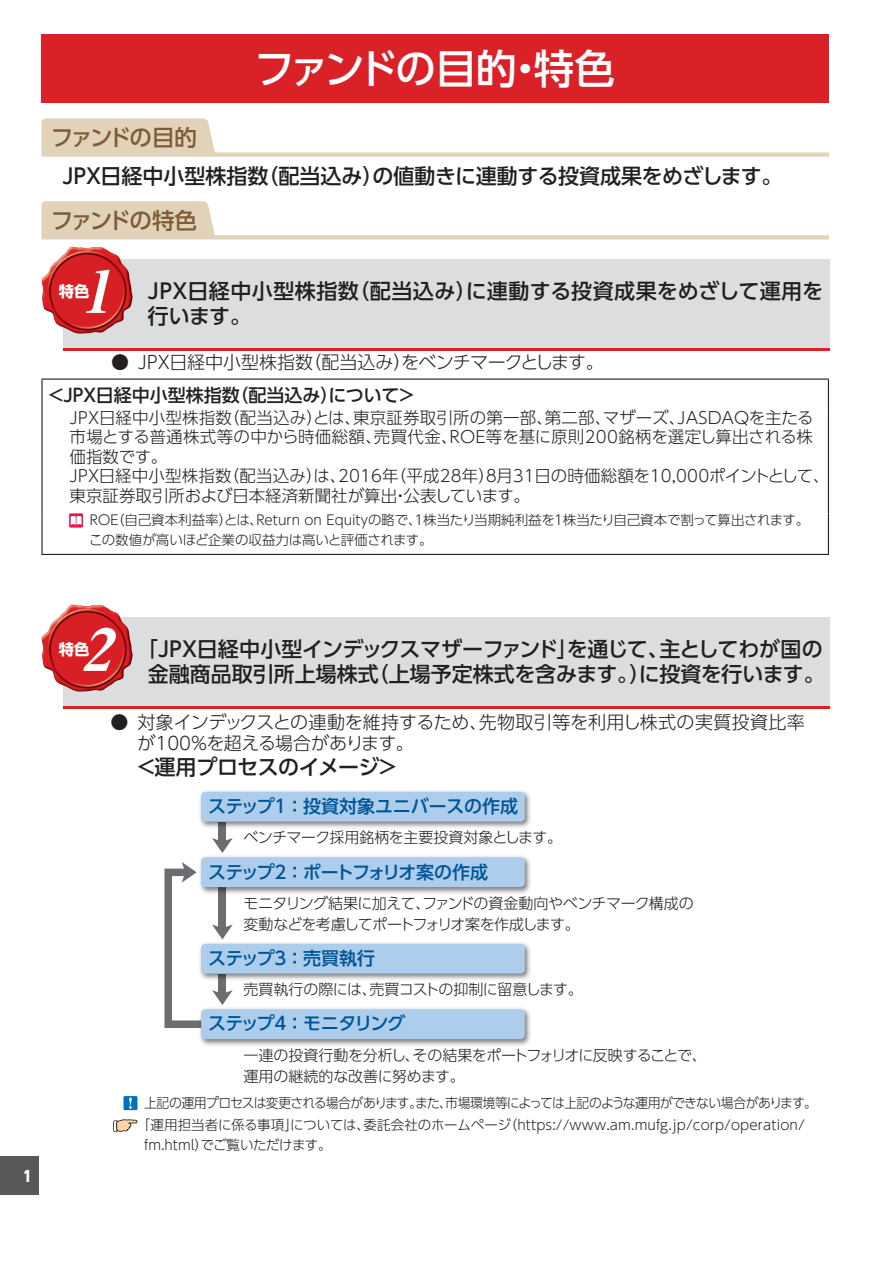
<style>
.page{position:relative;width:893px;height:1263px;background:#fff}
.page>*{position:absolute;margin:0;border:0;box-sizing:border-box;transform-origin:0 0}
.t1{font:italic 58.5px "Midashi Min Pr 5 MA31";color:#fff;scale:1.04 1}
.t2{font:500 40.5px "UD Shin Go Pro";letter-spacing:-.06em;color:#fff}
.t3{font:500 22.5px "UD Shin Go Pro";letter-spacing:-.095em;color:#7e5d36}
.t4{font:500 21px/25.5px "UD Shin Go Pro";letter-spacing:-.005em;color:#231f20;text-align:center}
.t5{font:500 21px/25.5px "UD Shin Go Pro";letter-spacing:.015em;color:#231f20}
.t6{font:500 21px "UD Shin Go Pro";letter-spacing:-.025em;color:#231f20}
.t7{font:300 18px/21px "UD Shin Go Pro";letter-spacing:-.005em;color:#231f20}
.t8{font:300 18px "UD Shin Go Pro";letter-spacing:-.03em;color:#231f20}
.t9{font:500 18px "UD Shin Go Pro";letter-spacing:-.105em;color:#005495}
.t10{font:500 18px "UD Shin Go Pro";color:#231f20}
.t11{font:500 18px "UD Shin Go Pro";letter-spacing:-.01em;color:#005495}
.t12{font:500 18px "UD Shin Go Pro";letter-spacing:-.045em;color:#005495}
.t13{font:300 16.5px/19.5px "UD Shin Go Pro";color:#231f20}
.t14{font:700 15.3px "UD Shin Go Pro";color:#fff}
.t15{font:300 15px/21px "UD Shin Go Pro";letter-spacing:-.03em;color:#231f20}
.t16{font:800 15px "UD Shin Go Pro";color:#fff;scale:.9 1}
.t17{font:300 13.5px/22.5px "UD Shin Go Pro";letter-spacing:-.02em;color:#231f20;scale:.95 1}
.t18{font:300 13.5px/19.5px "UD Shin Go Pro";color:#231f20}
.t19{font:300 13.5px "UD Shin Go Pro";letter-spacing:-.02em;color:#231f20}
</style>
<div class="page">
<div style="left:0;top:1157px;width:38px;height:38px;background:#57585a"></div>
<div style="left:41px;top:35px;width:788px;height:68px;background:#da2128"></div>
<svg style="left:41px;top:118px;width:788px;height:39px"></svg>
<svg style="left:41px;top:201px;width:788px;height:38px"></svg>
<div style="left:63px;top:259px;width:766px;height:92px;background:#dcdddf"></div>
<hr style="left:63px;top:348px;width:766px;height:3px;background:#da2128">
<img style="left:41px;top:247px;width:92px;height:87px">
<hr style="left:41px;top:378px;width:97px;height:2px;background:#231f20">
<hr style="left:41px;top:380px;width:2px;height:29px;background:#231f20">
<hr style="left:138px;top:378px;width:691px;height:2px;background:#231f20">
<svg style="left:828px;top:380px;width:1px;height:29px"></svg>
<hr style="left:41px;top:409px;width:2px;height:104px;background:#231f20">
<hr style="left:828px;top:409px;width:1px;height:104px;background:#231f20">
<hr style="left:41px;top:513px;width:2px;height:41px;background:#231f20">
<hr style="left:828px;top:513px;width:1px;height:41px;background:#231f20">
<hr style="left:41px;top:554px;width:97px;height:1px;background:#231f20">
<hr style="left:138px;top:554px;width:691px;height:1px;background:#231f20">
<svg style="left:69px;top:513px;width:14px;height:15px"></svg>
<svg style="left:71px;top:516px;width:11px;height:9px"></svg>
<div style="left:63px;top:617px;width:766px;height:91px;background:#dcdddf"></div>
<hr style="left:63px;top:706px;width:766px;height:2px;background:#da2128">
<img style="left:41px;top:605px;width:92px;height:87px">
<div style="left:219px;top:822px;width:7px;height:20px;background:#6c6d70"></div>
<svg style="left:212px;top:838px;width:21px;height:15px"></svg>
<svg style="left:164px;top:862px;width:69px;height:166px"></svg>
<img style="left:199px;top:791px;width:332px;height:40px">
<div style="left:201px;top:792px;width:324px;height:30px;background:#accdeb;border-radius:4px"></div>
<img style="left:197px;top:856px;width:334px;height:40px">
<div style="left:201px;top:857px;width:324px;height:30px;background:#accdeb;border-radius:4px"></div>
<img style="left:197px;top:939px;width:334px;height:44px">
<div style="left:201px;top:944px;width:324px;height:29px;background:#accdeb;border-radius:4px"></div>
<img style="left:197px;top:1005px;width:334px;height:41px">
<div style="left:201px;top:1009px;width:324px;height:30px;background:#accdeb;border-radius:4px"></div>
<div style="left:123px;top:1096px;width:14px;height:14px;background:#0072bc"></div>
<svg style="left:129px;top:1097px;width:3px;height:12px"></svg>
<svg style="left:113px;top:1119px;width:25px;height:14px"></svg>
<h2 class="t2" style="left:254px;top:36px;width:362px">ファンドの目的・特色</h2>
<h3 class="t3" style="left:51px;top:119px;width:147px">ファンドの目的</h3>
<p class="t4" style="left:58px;top:163px;width:726px">ＪＰＸ日経中小型株指数（配当込み）の値動きに連動する投資成果をめざします。</p>
<h3 class="t3" style="left:51px;top:202px;width:148px">ファンドの特色</h3>
<h1 class="t1" style="left:80px;top:246px;width:49px">1</h1>
<p class="t5" style="left:143px;top:277px;width:682px">ＪＰＸ日経中小型株指数（配当込み）に連動する投資成果をめざして運用を行います。</p>
<p class="t8" style="left:111px;top:348px;width:494px">● ＪＰＸ日経中小型株指数（配当込み）をベンチマークとします。</p>
<p class="t10" style="left:47px;top:381px;width:370px">＜ＪＰＸ日経中小型株指数（配当込み）について＞</p>
<p class="t13" style="left:65px;top:407px;width:766px">ＪＰＸ日経中小型株指数（配当込み）とは、東京証券取引所の第一部、第二部、マザーズ、ＪＡＳＤＡＱを主たる市場とする普通株式等の中から時価総額、売買代金、ＲＯＥ等を基に原則200銘柄を選定し算出される株<br>価指数です。<br>ＪＰＸ日経中小型株指数（配当込み）は、2016年（平成28年）８月31日の時価総額を10,000ポイントとして、東京証券取引所および日本経済新聞社が算出・公表しています。</p>
<p class="t18" style="left:87px;top:510px;width:724px">ＲＯＥ（自己資本利益率）とは、Return on Equityの略で、１株当たり当期純利益を１株当たり自己資本で割って算出されます。この数値が高いほど企業の収益力は高いと評価されます。</p>
<p class="t14" style="left:59px;top:278px;width:32px">特色</p>
<p class="t16" style="left:23px;top:1163px;width:11px">1</p>
<h1 class="t1" style="left:80px;top:604px;width:49px">2</h1>
<p class="t4" style="left:137px;top:635px;width:689px">「ＪＰＸ日経中小型インデックスマザーファンド」を通じて、主としてわが国の金融商品取引所上場株式（上場予定株式を含みます。）に投資を行います。</p>
<p class="t7" style="left:137px;top:711px;width:669px;text-indent:-27px">● 対象インデックスとの連動を維持するため、先物取引等を利用し株式の実質投資比率が100％を超える場合があります。</p>
<p class="t6" style="left:136px;top:750px;width:265px">＜運用プロセスのイメージ＞</p>
<p class="t11" style="left:208px;top:792px;width:312px">ステップ１ ：投資対象ユニバースの作成</p>
<p class="t14" style="left:59px;top:636px;width:32px">特色</p>
<p class="t15" style="left:243px;top:826px;width:320px">ベンチマーク採用銘柄を主要投資対象とします。</p>
<p class="t9" style="left:208px;top:857px;width:281px">ステップ２ ：ポートフォリオ案の作成</p>
<p class="t15" style="left:243px;top:892px;width:452px">モニタリング結果に加えて、ファンドの資金動向やベンチマーク構成の変動などを考慮してポートフォリオ案を作成します。</p>
<p class="t12" style="left:208px;top:944px;width:169px">ステップ３ ：売買執行</p>
<p class="t15" style="left:244px;top:978px;width:341px">売買執行の際には、売買コストの抑制に留意します。</p>
<p class="t9" style="left:208px;top:1008px;width:199px">ステップ４ ：モニタリング</p>
<p class="t15" style="left:244px;top:1044px;width:465px">一連の投資行動を分析し、その結果をポートフォリオに反映することで、運用の継続的な改善に努めます。</p>
<p class="t17" style="left:137px;top:1091px;width:717px;text-indent:7px">上記の運用プロセスは変更される場合があります。また、市場環境等によっては上記のような運用ができない場合があります。「運用担当者に係る事項」については、委託会社のホームページ（https://www.am.mufg.jp/corp/operation/</p>
<p class="t19" style="left:144px;top:1134px;width:189px">fm.html）でご覧いただけます。</p>
</div>
